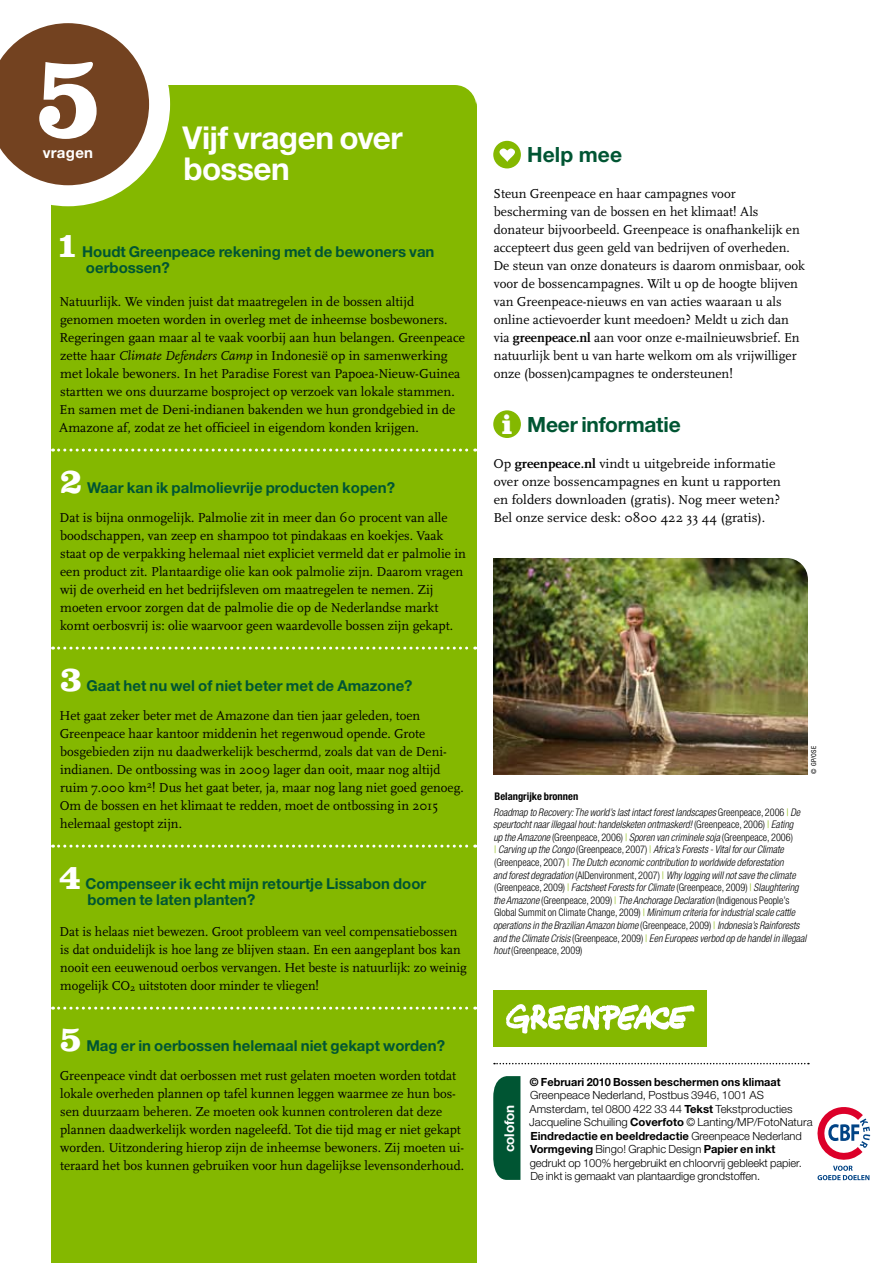
<style>
.page{position:relative;width:893px;height:1263px;background:#fff}
.page>*{position:absolute;margin:0;border:0;box-sizing:border-box;transform-origin:0 0}
.t1{font:700 120px "Clarendon BT";color:#fff;scale:.9 1}
.t2{font:700 36px "Clarendon BT";color:#fff}
.t3{font:700 31.5px/31.5px "Helvetica Neue";letter-spacing:-.015em;color:#fff}
.t4{font:900 28.5px "Clarendon BT";color:#fff}
.t5{font:700 21px "Helvetica Neue";letter-spacing:-.01em;color:#053}
.t6{font:700 15px/16.5px "Helvetica Neue";color:#053}
.t7{font:700 15px "Helvetica Neue";letter-spacing:.02em;color:#fff}
.t8{font:13.5px/18px "Scala";color:#000}
.t9{font:700 13.5px "Helvetica Neue";letter-spacing:-.015em;color:#fff}
.t10{font:300 11.25px/13.5px "Helvetica Neue";color:#000}
.t11{font:700 11.25px "Helvetica Neue";color:#000}
.t12{font:italic 300 condensed 10.5px/12.6px "Helvetica Neue";color:#000}
.t13{font:condensed 6.75px "Helvetica Neue";color:#000}
.s1{font-style:italic}
.s2{font-weight:700}
.s3{font-weight:700;font-style:normal}
.s4{font-style:normal}
.s5{font-style:normal;color:#84b800}
</style>
<div class="page">
<div style="left:51px;top:85px;width:425px;height:1178px;background:#84b800"></div>
<svg style="left:0;top:23px;width:170px;height:183px"></svg>
<svg style="left:493px;top:1076px;width:27px;height:104px;background:#0d5e3e"></svg>
<svg style="left:494px;top:1063px;width:315px;height:1px"></svg>
<div style="left:493px;top:410px;width:28px;height:28px;background:#84b800;border-radius:50%"></div>
<div style="left:493px;top:141px;width:28px;height:27px;background:#84b800;border-radius:50%"></div>
<svg style="left:53px;top:448px;width:423px;height:3px"></svg>
<svg style="left:53px;top:646px;width:423px;height:3px"></svg>
<svg style="left:53px;top:844px;width:423px;height:3px"></svg>
<svg style="left:53px;top:1006px;width:423px;height:3px"></svg>
<svg style="left:455px;top:64px;width:42px;height:42px"></svg>
<svg style="left:499px;top:148px;width:16px;height:14px"></svg>
<svg style="left:817px;top:1107px;width:53px;height:73px"></svg>
<div style="left:493px;top:990px;width:214px;height:57px;background:#84b800"></div>
<svg style="left:506px;top:1004px;width:189px;height:30px"></svg>
<img style="left:493px;top:558px;width:315px;height:216px">
<svg style="left:787px;top:537px;width:42px;height:42px"></svg>
<h1 class="t1" style="left:34px;top:21px;width:78px">5</h1>
<p class="t7" style="left:43px;top:144px;width:52px">vragen</p>
<h3 class="t3" style="left:183px;top:121px;width:222px">Vijf vragen over bossen</h3>
<h2 class="t2" style="left:56px;top:222px;width:24px">1</h2>
<p class="t6" style="left:82px;top:243px;width:354px">Houdt Greenpeace rekening met de bewoners van oerbossen?</p>
<p class="t8" style="left:59px;top:293px;width:407px">Natuurlijk. We vinden juist dat maatregelen in de bossen altijd genomen moeten worden in overleg met de inheemse bosbewoners.<br>Regeringen gaan maar al te vaak voorbij aan hun belangen. Greenpeace zette haar <span class="s1">Climate Defenders Camp</span> in Indonesië op in samenwerking met lokale bewoners. In het Paradise Forest van Papoea-Nieuw-Guinea startten we ons duurzame bosproject op verzoek van lokale stammen.<br>En samen met de Deni-indianen bakenden we hun grondgebied in de Amazone af, zodat ze het officieel in eigendom konden krijgen.</p>
<h2 class="t2" style="left:60px;top:458px;width:24px">2</h2>
<p class="t6" style="left:87px;top:479px;width:310px">Waar kan ik palmolievrije producten kopen?</p>
<p class="t8" style="left:60px;top:509px;width:408px">Dat is bijna onmogelijk. Palmolie zit in meer dan 60 procent van alle boodschappen, van zeep en shampoo tot pindakaas en koekjes. Vaak staat op de verpakking helemaal niet expliciet vermeld dat er palmolie in een product zit. Plantaardige olie kan ook palmolie zijn. Daarom vragen wij de overheid en het bedrijfsleven om maatregelen te nemen. Zij moeten ervoor zorgen dat de palmolie die op de Nederlandse markt komt oerbosvrij is: olie waarvoor geen waardevolle bossen zijn gekapt.</p>
<h2 class="t2" style="left:59px;top:656px;width:24px">3</h2>
<p class="t6" style="left:87px;top:677px;width:328px">Gaat het nu wel of niet beter met de Amazone?</p>
<p class="t8" style="left:60px;top:707px;width:406px">Het gaat zeker beter met de Amazone dan tien jaar geleden, toen Greenpeace haar kantoor middenin het regenwoud opende. Grote bosgebieden zijn nu daadwerkelijk beschermd, zoals dat van de Deni&shy;indianen. De ontbossing was in 2009 lager dan ooit, maar nog altijd ruim 7.000 km<sup>2</sup>! Dus het gaat beter, ja, maar nog lang niet goed genoeg.<br>Om de bossen en het klimaat te redden, moet de ontbossing in 2015 helemaal gestopt zijn.</p>
<h2 class="t2" style="left:58px;top:854px;width:24px">4</h2>
<p class="t6" style="left:85px;top:875px;width:342px">Compenseer ik echt mijn retourtje Lissabon door bomen te laten planten?</p>
<p class="t8" style="left:60px;top:923px;width:409px">Dat is helaas niet bewezen. Groot probleem van veel compensatiebossen is dat onduidelijk is hoe lang ze blijven staan. En een aangeplant bos kan nooit een eeuwenoud oerbos vervangen. Het beste is natuurlijk: zo weinig mogelijk CO<sub>2</sub> uitstoten door minder te vliegen!</p>
<h2 class="t2" style="left:59px;top:1016px;width:24px">5</h2>
<p class="t6" style="left:86px;top:1037px;width:360px">Mag er in oerbossen helemaal niet gekapt worden?</p>
<p class="t8" style="left:60px;top:1067px;width:406px">Greenpeace vindt dat oerbossen met rust gelaten moeten worden totdat lokale overheden plannen op tafel kunnen leggen waarmee ze hun bos&shy;sen duurzaam beheren. Ze moeten ook kunnen controleren dat deze plannen daadwerkelijk worden nageleefd. Tot die tijd mag er niet gekapt worden. Uitzondering hierop zijn de inheemse bewoners. Zij moeten ui&shy;teraard het bos kunnen gebruiken voor hun dagelijkse levensonderhoud.</p>
<h3 class="t5" style="left:527px;top:142px;width:96px">Help mee</h3>
<p class="t8" style="left:493px;top:185px;width:313px">Steun Greenpeace en haar campagnes voor bescherming van de bossen en het klimaat! Als donateur bijvoorbeeld. Greenpeace is onafhankelijk en accepteert dus geen geld van bedrijven of overheden.<br>De steun van onze donateurs is daarom onmisbaar, ook voor de bossencampagnes. Wilt u op de hoogte blijven van Greenpeace-nieuws en van acties waaraan u als online actievoerder kunt meedoen? Meldt u zich dan via <span class="s2">greenpeace.nl</span> aan voor onze e-mailnieuwsbrief. En natuurlijk bent u van harte welkom om als vrijwilliger onze (bossen)campagnes te ondersteunen!</p>
<h3 class="t5" style="left:527px;top:412px;width:155px">Meer informatie</h3>
<p class="t8" style="left:493px;top:455px;width:289px">Op <span class="s2">greenpeace.nl</span> vindt u uitgebreide informatie over onze bossencampagnes en kunt u rapporten en folders downloaden (gratis). Nog meer weten?<br>Bel onze service desk: 0800 422 33 44 (gratis).</p>
<h3 class="t4" style="left:502px;top:406px;width:12px">i</h3>
<p class="t13" style="left:810px;top:774px;width:30px;rotate:-90deg">© GP/ose</p>
<p class="t12" style="left:494px;top:788px;width:308px;line-height:15.8px"><span class="s3">Belangrijke bronnen<br></span>Roadmap to Recovery: The world’s last intact forest landscapes <span class="s4">Greenpeace, 2006</span> <span class="s5">|</span> De</p>
<p class="t12" style="left:493px;top:818px;width:315px">speurtocht naar illegaal hout: handelsketen ontmaskerd! <span class="s4">(Greenpeace, 2006)</span> <span class="s5">|</span> Eating<br>up the Amazone <span class="s4">(Greenpeace, 2006)</span> <span class="s5">|</span> Sporen van criminele soja <span class="s4">(Greenpeace, 2006)<br></span><span class="s5">|</span> Carving up the Congo <span class="s4">(Greenpeace, 2007)</span> <span class="s5">|</span> Africa’s Forests - Vital for our Climate <span class="s4">(Greenpeace, 2007)</span> <span class="s5">|</span> The Dutch economic contribution to worldwide deforestation<br>and forest degradation <span class="s4">(AIDenvironment, 2007)</span> <span class="s5">|</span> Why logging will not save the climate <span class="s4">(Greenpeace, 2009)</span> <span class="s5">|</span> Factsheet Forests for Climate <span class="s4">(Greenpeace, 2009)</span> <span class="s5">|</span> Slaughtering the Amazone <span class="s4">(Greenpeace, 2009)</span> <span class="s5">|</span> The Anchorage Declaration <span class="s4">(Indigenous People’s Global Summit on Climate Change, 2009)</span> <span class="s5">|</span> Minimum criteria for industrial scale cattle operations in the Brazilian Amazon biome <span class="s4">(Greenpeace, 2009)</span> <span class="s5">|</span> Indonesia’s Rainforests and the Climate Crisis <span class="s4">(Greenpeace, 2009)</span> <span class="s5">|</span> Een Europees verbod op de handel in illegaal hout <span class="s4">(Greenpeace, 2009)</span></p>
<p class="t9" style="left:501px;top:1152px;width:49px;rotate:-90deg">colofon</p>
<p class="t11" style="left:530px;top:1074px;width:252px">© Februari 2010 Bossen beschermen ons klimaat</p>
<p class="t10" style="left:529px;top:1088px;width:285px">Greenpeace Nederland, Postbus 3946, 1001 AS Amsterdam, tel 0800 422 33 44 <span class="s2">Tekst</span> Tekstproducties Jacqueline Schuiling <span class="s2">Coverfoto</span> © Lanting/MP/FotoNatura <span class="s2">Eindredactie en beeldredactie</span> Greenpeace Nederland <span class="s2">Vormgeving</span> Bingo! Graphic Design <span class="s2">Papier en inkt </span>gedrukt op 100% hergebruikt en chloorvrij gebleekt papier.<br>De inkt is gemaakt van plantaardige grondstoffen.</p>
</div>
